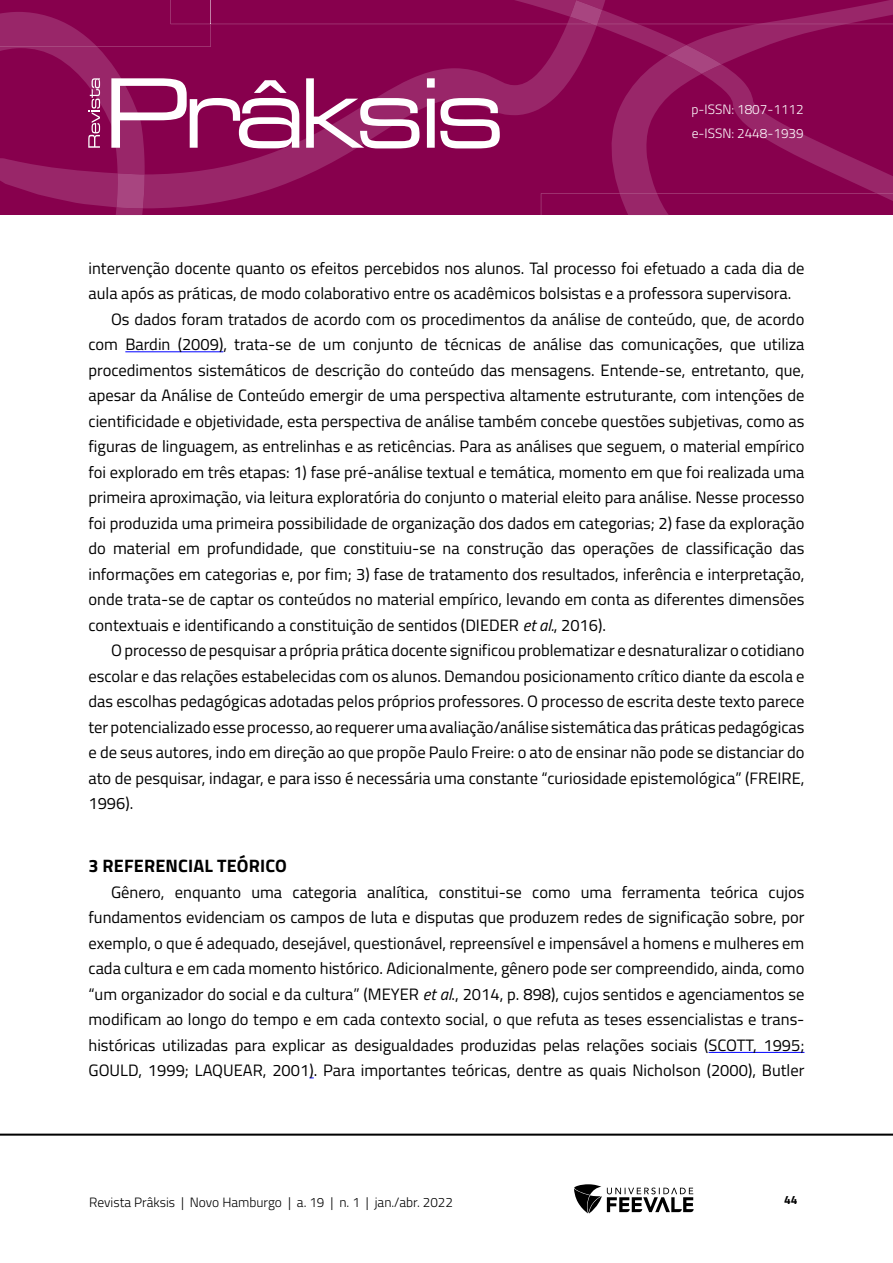
<style>
.page{position:relative;width:893px;height:1263px;background:#fff}
.page>*{position:absolute;margin:0;border:0;box-sizing:border-box;transform-origin:0 0}
.TITILO_1{font:700 18px "Titillium Web";letter-spacing:.01em;color:#000}
.Corpo_de_texto{font:16.5px/25.5px "Titillium Web";color:#000;text-align:justify}
.t1{font:300 13.5px "Titillium Web";color:#000}
.t2{font:300 13.5px/24px "Titillium Web";color:#fff}
.t3{font:700 12px "Titillium Web";color:#000}
.s1{font-style:italic}
</style>
<div class="page">
<hr style="left:0;top:1133px;width:893px;height:3px;background:#000">
<svg style="left:574px;top:1184px;width:120px;height:29px"></svg>
<svg style="left:0;top:0;width:893px;height:215px;background:#8f1259"></svg>
<hr style="left:125px;top:352px;width:98px;height:1px;background:#00f">
<hr style="left:708px;top:1052px;width:96px;height:1px;background:#00f">
<p class="t2" style="left:691px;top:97px;width:114px">p-ISSN: 1807-1112 e-ISSN: 2448-1939</p>
<p class="Corpo_de_texto" style="left:88px;top:254px;width:717px">intervenção docente quanto os efeitos percebidos nos alunos. Tal processo foi efetuado a cada dia de aula após as práticas, de modo colaborativo entre os acadêmicos bolsistas e a professora supervisora.</p>
<p class="Corpo_de_texto" style="left:88px;top:305px;width:717px;text-indent:22px">Os dados foram tratados de acordo com os procedimentos da análise de conteúdo, que, de acordo com Bardin (2009), trata-se de um conjunto de técnicas de análise das comunicações, que utiliza procedimentos sistemáticos de descrição do conteúdo das mensagens. Entende-se, entretanto, que, apesar da Análise de Conteúdo emergir de uma perspectiva altamente estruturante, com intenções de cientificidade e objetividade, esta perspectiva de análise também concebe questões subjetivas, como as figuras de linguagem, as entrelinhas e as reticências. Para as análises que seguem, o material empírico foi explorado em três etapas: 1) fase pré-análise textual e temática, momento em que foi realizada uma primeira aproximação, via leitura exploratória do conjunto o material eleito para análise. Nesse processo foi produzida uma primeira possibilidade de organização dos dados em categorias; 2) fase da exploração do material em profundidade, que constituiu-se na construção das operações de classificação das informações em categorias e, por fim; 3) fase de tratamento dos resultados, inferência e interpretação, onde trata-se de captar os conteúdos no material empírico, levando em conta as diferentes dimensões contextuais e identificando a constituição de sentidos (DIEDER <span class="s1">et al.</span>, 2016).</p>
<p class="Corpo_de_texto" style="left:88px;top:637px;width:718px;text-indent:22px">O processo de pesquisar a própria prática docente significou problematizar e desnaturalizar o cotidiano escolar e das relações estabelecidas com os alunos. Demandou posicionamento crítico diante da escola e das escolhas pedagógicas adotadas pelos próprios professores. O processo de escrita deste texto parece ter potencializado esse processo, ao requerer uma avaliação/análise sistemática das práticas pedagógicas e de seus autores, indo em direção ao que propõe Paulo Freire: o ato de ensinar não pode se distanciar do ato de pesquisar, indagar, e para isso é necessária uma constante “curiosidade epistemológica” (FREIRE, 1996).</p>
<p class="TITILO_1" style="left:88px;top:852px;width:200px">3 REFERENCIAL TEÓRICO</p>
<p class="Corpo_de_texto" style="left:88px;top:878px;width:717px;text-indent:22px">Gênero, enquanto uma categoria analítica, constitui-se como uma ferramenta teórica cujos fundamentos evidenciam os campos de luta e disputas que produzem redes de significação sobre, por exemplo, o que é adequado, desejável, questionável, repreensível e impensável a homens e mulheres em cada cultura e em cada momento histórico. Adicionalmente, gênero pode ser compreendido, ainda, como “um organizador do social e da cultura” (MEYER <span class="s1">et al</span>., 2014, p. 898), cujos sentidos e agenciamentos se modificam ao longo do tempo e em cada contexto social, o que refuta as teses essencialistas e trans&shy;históricas utilizadas para explicar as desigualdades produzidas pelas relações sociais (SCOTT, 1995; GOULD, 1999; LAQUEAR, 2001). Para importantes teóricas, dentre as quais Nicholson (2000), Butler</p>
<p class="t1" style="left:89px;top:1192px;width:365px">Revista Prâksis | Novo Hamburgo | a. 19 | n. 1 | jan./abr. 2022</p>
<p class="t3" style="left:784px;top:1190px;width:15px">44</p>
</div>
